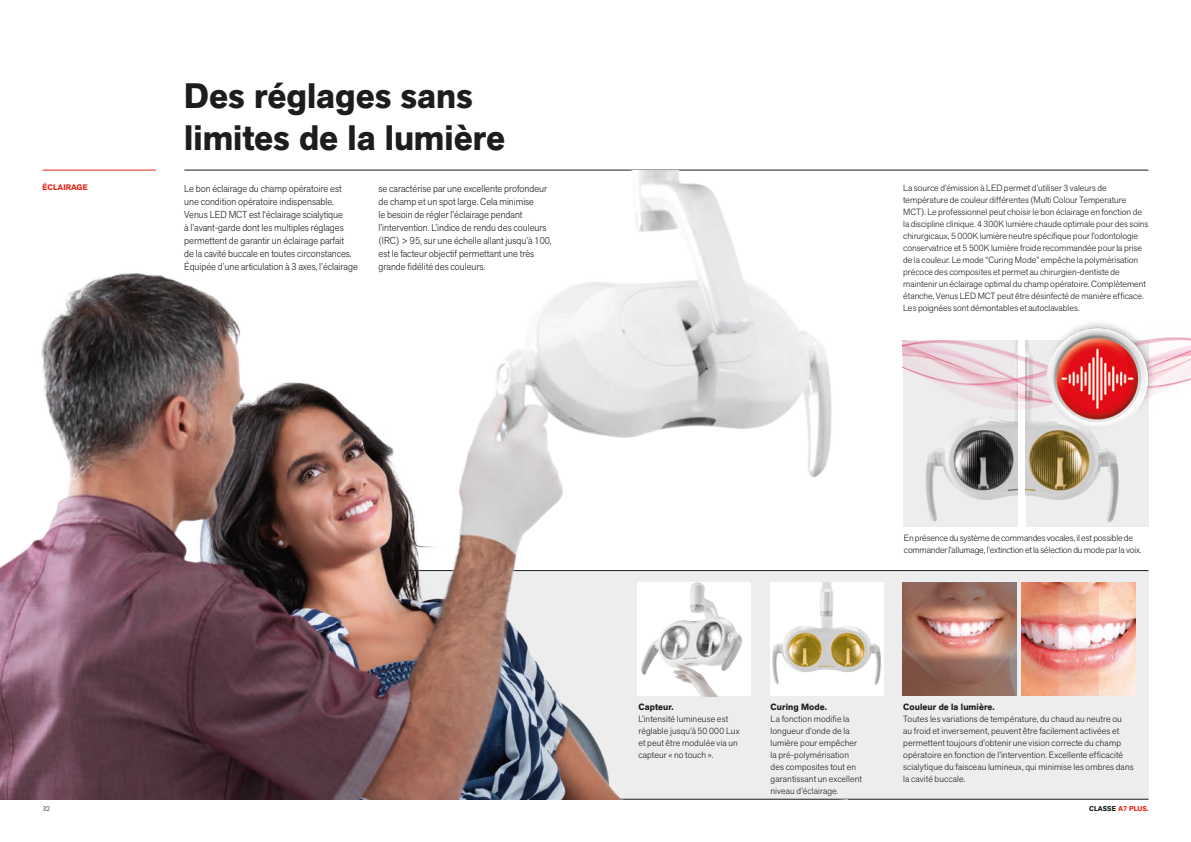
<style>
.page{position:relative;width:1191px;height:842px;background:#fff}
.page>*{position:absolute;margin:0;border:0;box-sizing:border-box;transform-origin:0 0}
.t1{font:700 35px/42px "Akzid Grtsk Next";color:#1d1d1b}
.t2{font:300 10px/13px "Akzid Grtsk Next";color:#1d1d1b;scale:.95 1}
.t3{font:300 9px/12px "Akzid Grtsk Next";letter-spacing:.005em;color:#1d1d1b}
.t4{font:300 9px/12px "Akzid Grtsk Next";letter-spacing:-.015em;color:#1d1d1b}
.t5{font:700 9px "Akzid Grtsk Next";letter-spacing:.01em;color:#1d1d1b}
.t6{font:700 8px "Akzid Grtsk Next";letter-spacing:.01em;color:#e72419}
.t7{font:700 7px "Akzid Grtsk Next";letter-spacing:.01em;color:#e72419}
.t8{font:300 7px "Akzid Grtsk Next";color:#1d1d1b}
.s1{color:#1d1d1b}
</style>
<div class="page">
<div style="left:42px;top:571px;width:1106px;height:228px;background:#ededed"></div>
<hr style="left:184px;top:170px;width:964px;height:1px;background:#1d1d1b">
<hr style="left:43px;top:799px;width:1105px;height:1px;background:#1d1d1b">
<img style="left:903px;top:444px;width:114px;height:83px">
<hr style="left:252px;top:570px;width:896px;height:1px;background:#1d1d1b">
<img style="left:848px;top:583px;width:35px;height:112px">
<img style="left:902px;top:583px;width:114px;height:113px">
<img style="left:1021px;top:583px;width:114px;height:113px">
<img style="left:1025px;top:444px;width:123px;height:83px">
<img style="left:902px;top:337px;width:289px;height:107px">
<img style="left:0;top:170px;width:848px;height:629px">
<img style="left:1032px;top:323px;width:138px;height:130px">
<h1 class="t1" style="left:184px;top:75px;width:322px">Des réglages sans limites de la lumière</h1>
<p class="t6" style="left:43px;top:182px;width:47px">ÉCLAIRAGE</p>
<p class="t2" style="left:184px;top:182px;width:184px">Le bon éclairage du champ opératoire est une condition opératoire indispensable.<br>Venus LED MCT est l‘éclairage scialytique<br>à l’avant-garde dont les multiples réglages permettent de garantir un éclairage parfait<br>de la cavité buccale en toutes circonstances.<br>Équipée d’une articulation à 3 axes, l’éclairage</p>
<p class="t2" style="left:378px;top:182px;width:184px">se caractérise par une excellente profondeur de champ et un spot large. Cela minimise<br>le besoin de régler l’éclairage pendant l’intervention. L’indice de rendu des couleurs (IRC) &gt; 95, sur une échelle allant jusqu’à 100, est le facteur objectif permettant une très grande fidélité des couleurs.</p>
<p class="t3" style="left:903px;top:182px;width:247px">La source d’émission à LED permet d’utiliser 3 valeurs de température de couleur différentes (Multi Colour Temperature MCT). Le professionnel peut choisir le bon éclairage en fonction de la discipline clinique. 4 300K lumière chaude optimale pour des soins chirurgicaux, 5 000K lumière neutre spécifique pour l’odontologie conservatrice et 5 500K lumière froide recommandée pour la prise de la couleur. Le mode “Curing Mode” empêche la polymérisation précoce des composites et permet au chirurgien-dentiste de maintenir un éclairage optimal du champ opératoire. Complètement étanche, Venus LED MCT peut être désinfecté de manière efficace.<br>Les poignées sont démontables et autoclavables.</p>
<p class="t4" style="left:904px;top:531px;width:239px">En présence du système de commandes vocales, il est possible de commander l’allumage, l’extinction et la sélection du mode par la voix.</p>
<p class="t5" style="left:638px;top:701px;width:37px">Capteur.</p>
<p class="t3" style="left:638px;top:712px;width:103px">L’intensité lumineuse est réglable jusqu’à 50 000 Lux et peut être modulée via un capteur « no touch ».</p>
<p class="t5" style="left:770px;top:700px;width:58px">Curing Mode.</p>
<p class="t3" style="left:770px;top:712px;width:93px">La fonction modifie la longueur d’onde de la lumière pour empêcher la pré-polymérisation des composites tout en garantissant un excellent niveau d’éclairage.</p>
<p class="t5" style="left:903px;top:700px;width:93px">Couleur de la lumière.</p>
<p class="t3" style="left:903px;top:712px;width:232px">Toutes les variations de température, du chaud au neutre ou<br>au froid et inversement, peuvent être facilement activées et permettent toujours d’obtenir une vision correcte du champ opératoire en fonction de l’intervention. Excellente efficacité scialytique du faisceau lumineux, qui minimise les ombres dans la cavité buccale.</p>
<p class="t8" style="left:43px;top:804px;width:9px">32</p>
<p class="t7" style="left:1089px;top:804px;width:61px"><span class="s1">CLASSE</span> A7 PLUS.</p>
</div>
